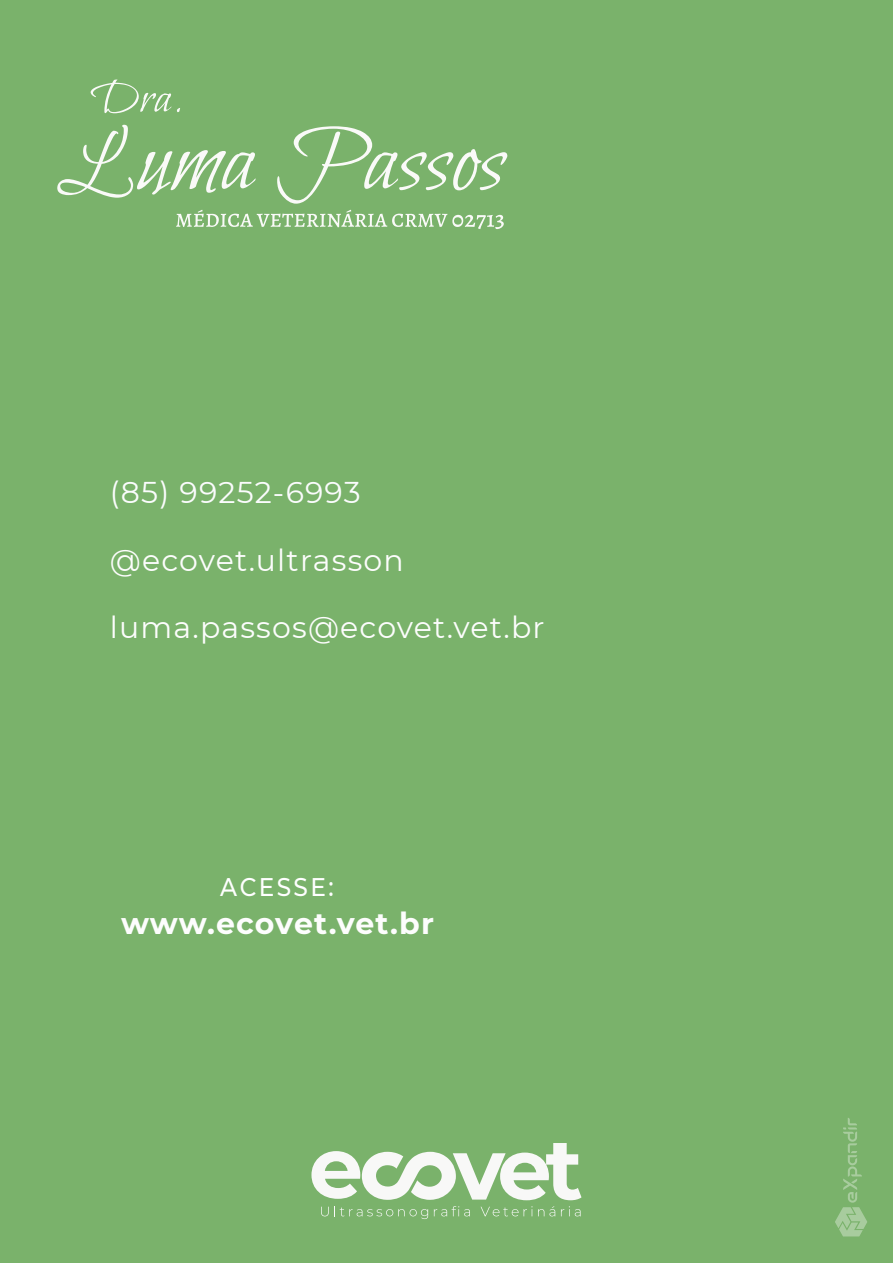
<style>
.page{position:relative;width:893px;height:1263px;background:#7ab26b}
.page>*{position:absolute;margin:0;border:0;box-sizing:border-box;transform-origin:0 0}
.t1{font:30px "Montserrat";letter-spacing:.04em;color:#fdfdfd}
.t2{font:700 30px "Montserrat";letter-spacing:.03em;color:#fdfdfd}
.t3{font:30px "Montserrat";letter-spacing:.04em;color:#fbfcfd}
.t4{font:500 25.5px "Montserrat";letter-spacing:.105em;color:#fff;scale:.91 1}
</style>
<div class="page">
<svg style="left:176px;top:210px;width:328px;height:19px"></svg>
<svg style="left:57px;top:125px;width:199px;height:73px"></svg>
<svg style="left:277px;top:126px;width:230px;height:78px"></svg>
<svg style="left:91px;top:80px;width:80px;height:33px"></svg>
<svg style="left:835px;top:1118px;width:32px;height:118px"></svg>
<svg style="left:311px;top:1143px;width:270px;height:57px"></svg>
<svg style="left:321px;top:1207px;width:8px;height:9px"></svg>
<svg style="left:339px;top:1207px;width:89px;height:12px"></svg>
<svg style="left:434px;top:1206px;width:36px;height:10px"></svg>
<svg style="left:481px;top:1206px;width:74px;height:10px"></svg>
<svg style="left:561px;top:1206px;width:20px;height:10px"></svg>
<p class="t3" style="left:110px;top:472px;width:252px">(85) 99252-6993</p>
<p class="t1" style="left:110px;top:540px;width:296px">@ecovet.ultrasson</p>
<p class="t1" style="left:110px;top:607px;width:436px">luma.passos@ecovet.vet.br</p>
<p class="t4" style="left:220px;top:869px;width:126px">ACESSE:</p>
<p class="t2" style="left:121px;top:901px;width:315px">www.ecovet.vet.br</p>
</div>
